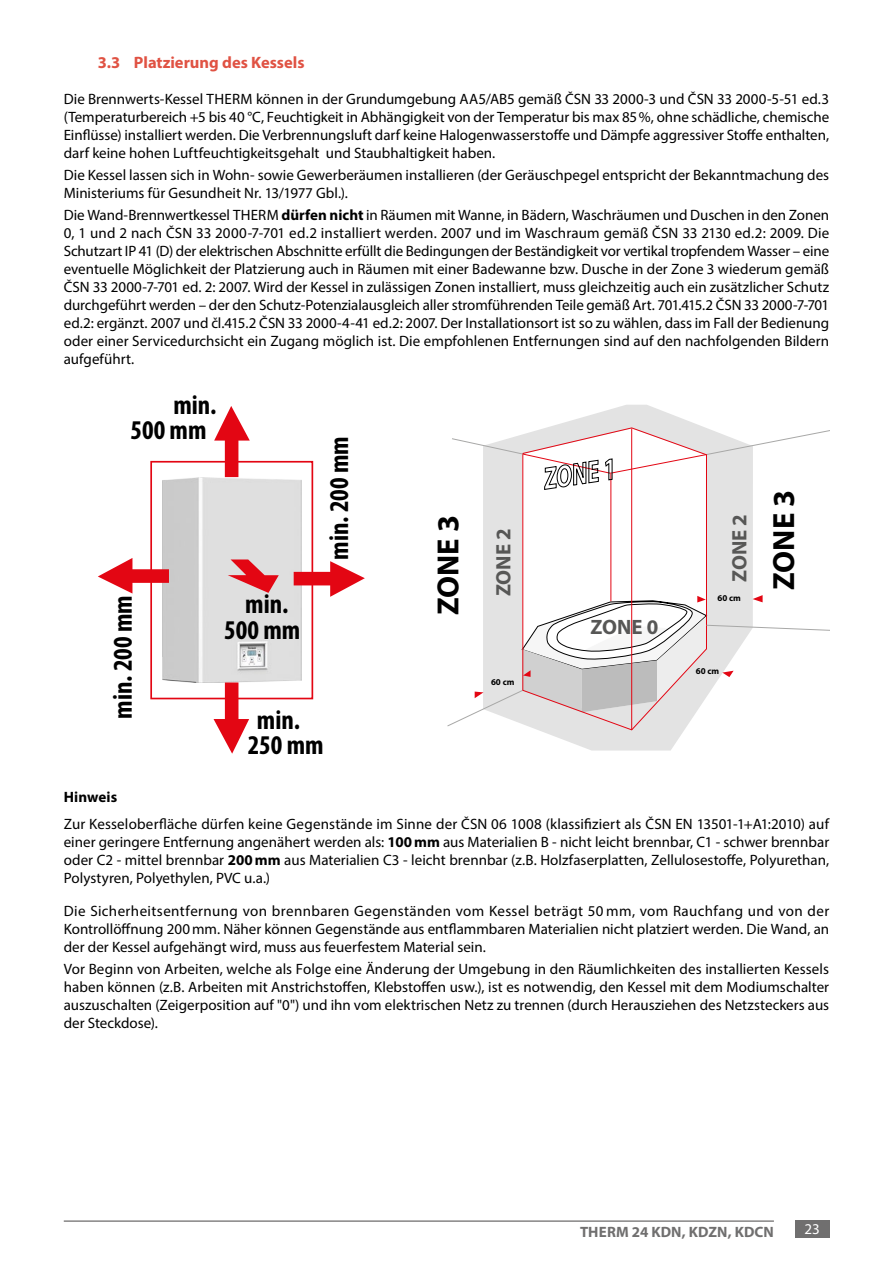
<style>
.page{position:relative;width:893px;height:1263px;background:#fff}
.page>*{position:absolute;margin:0;border:0;box-sizing:border-box;transform-origin:0 0}
.t1{font:700 30.75px "Myriad Pro";color:#000}
.t2{font:700 condensed 27.15px/25.3px "Myriad Pro";color:#000;text-align:center}
.t3{font:700 20.85px "Myriad Pro";color:#575756}
.t4{font:700 16.5px "Myriad Pro";color:#e05243}
.t5{font:15px/18px "Myriad Pro";color:#000;text-align:justify}
.t6{font:700 15px "Myriad Pro";letter-spacing:.01em;color:#706f6f}
.t7{font:700 15px "Myriad Pro";letter-spacing:.005em;color:#000}
.t8{font:15px "Myriad Pro";color:#fff}
.t9{font:700 9px "Myriad Pro";color:#000}
.s1{font-weight:700}
</style>
<div class="page">
<div style="left:795px;top:1220px;width:34px;height:17px;background:#706f6f"></div>
<hr style="left:64px;top:1220px;width:710px;height:2px;background:#706f6f">
<div style="left:150px;top:461px;width:163px;height:238px;border:2px solid #e30613"></div>
<img style="left:162px;top:478px;width:140px;height:204px">
<svg style="left:214px;top:406px;width:36px;height:71px"></svg>
<svg style="left:214px;top:682px;width:35px;height:72px"></svg>
<svg style="left:294px;top:561px;width:71px;height:36px"></svg>
<svg style="left:98px;top:558px;width:71px;height:35px"></svg>
<svg style="left:228px;top:559px;width:51px;height:34px;background:#e08388"></svg>
<svg style="left:483px;top:405px;width:270px;height:345px;fill:#e3e3e3"></svg>
<svg style="left:522px;top:490px;width:185px;height:240px"></svg>
<hr style="left:631px;top:428px;width:1px;height:302px;background:#e30613">
<hr style="left:611px;top:474px;width:1px;height:127px;background:#e30613">
<svg style="left:447px;top:595px;width:382px;height:132px"></svg>
<svg style="left:452px;top:425px;width:377px;height:65px"></svg>
<p class="t4" style="left:98px;top:51px;width:208px">3.3 Platzierung des Kessels</p>
<p class="t5" style="left:64px;top:89px;width:767px">Die Brennwerts-Kessel THERM können in der Grundumgebung AA5/AB5 gemäß ČSN 33 2000-3 und ČSN 33 2000-5-51 ed.3 (Temperaturbereich +5 bis 40 °C, Feuchtigkeit in Abhängigkeit von der Temperatur bis max 85%, ohne schädliche, chemische Einflüsse) installiert werden. Die Verbrennungsluft darf keine Halogenwasserstoffe und Dämpfe aggressiver Stoffe enthalten, darf keine hohen Luftfeuchtigkeitsgehalt und Staubhaltigkeit haben.</p>
<p class="t5" style="left:64px;top:166px;width:767px">Die Kessel lassen sich in Wohn- sowie Gewerberäumen installieren (der Geräuschpegel entspricht der Bekanntmachung des<br>Ministeriums für Gesundheit Nr. 13/1977 Gbl.).</p>
<p class="t5" style="left:64px;top:206px;width:767px">Die Wand-Brennwertkessel THERM <span class="s1">dürfen nicht</span> in Räumen mit Wanne, in Bädern, Waschräumen und Duschen in den Zonen 0, 1 und 2 nach ČSN 33 2000-7-701 ed.2 installiert werden. 2007 und im Waschraum gemäß ČSN 33 2130 ed.2: 2009. Die Schutzart IP 41 (D) der elektrischen Abschnitte erfüllt die Bedingungen der Beständigkeit vor vertikal tropfendem Wasser – eine eventuelle Möglichkeit der Platzierung auch in Räumen mit einer Badewanne bzw. Dusche in der Zone 3 wiederum gemäß ČSN 33 2000-7-701 ed. 2: 2007. Wird der Kessel in zulässigen Zonen installiert, muss gleichzeitig auch ein zusätzlicher Schutz durchgeführt werden – der den Schutz-Potenzialausgleich aller stromführenden Teile gemäß Art. 701.415.2 ČSN 33 2000-7-701 ed.2: ergänzt. 2007 und čl.415.2 ČSN 33 2000-4-41 ed.2: 2007. Der Installationsort ist so zu wählen, dass im Fall der Bedienung oder einer Servicedurchsicht ein Zugang möglich ist. Die empfohlenen Entfernungen sind auf den nachfolgenden Bildern aufgeführt.</p>
<h2 class="t2" style="left:131px;top:392px;width:88px;text-align:left;text-indent:43px">min.<br>500 mm</h2>
<h2 class="t2" style="left:326px;top:560px;width:125px;rotate:-90deg">min. 200 mm</h2>
<h2 class="t2" style="left:110px;top:719px;width:125px;rotate:-90deg">min. 200 mm</h2>
<h2 class="t2" style="left:224px;top:591px;width:78px">min.<br>500 mm</h2>
<h2 class="t2" style="left:248px;top:707px;width:78px">min.<br>250 mm</h2>
<h1 class="t1" style="left:428px;top:615px;width:101px;rotate:-90deg">ZONE 3</h1>
<h3 class="t3" style="left:490px;top:596px;width:69px;rotate:-90deg">ZONE 2</h3>
<p class="t9" style="left:491px;top:676px;width:25px">60 cm</p>
<h3 class="t3" style="left:590px;top:613px;width:69px">ZONE 0</h3>
<h3 class="t3" style="left:726px;top:582px;width:69px;rotate:-90deg">ZONE 2</h3>
<p class="t9" style="left:717px;top:592px;width:25px">60 cm</p>
<h1 class="t1" style="left:764px;top:590px;width:101px;rotate:-90deg">ZONE 3</h1>
<p class="t9" style="left:696px;top:665px;width:25px">60 cm</p>
<p class="t7" style="left:64px;top:787px;width:55px">Hinweis</p>
<p class="t5" style="left:64px;top:815px;width:767px">Zur Kesseloberfläche dürfen keine Gegenstände im Sinne der ČSN 06 1008 (klassifiziert als ČSN EN 13501-1+A1:2010) auf einer geringere Entfernung angenähert werden als: <span class="s1">100mm</span> aus Materialien B - nicht leicht brennbar, C1 - schwer brennbar oder C2 - mittel brennbar <span class="s1">200mm</span> aus Materialien C3 - leicht brennbar (z.B. Holzfaserplatten, Zellulosestoffe, Polyurethan, Polystyren, Polyethylen, PVC u.a.)</p>
<p class="t5" style="left:64px;top:901px;width:767px">Die Sicherheitsentfernung von brennbaren Gegenständen vom Kessel beträgt 50 mm, vom Rauchfang und von der Kontrollöffnung 200mm. Näher können Gegenstände aus entflammbaren Materialien nicht platziert werden. Die Wand, an der der Kessel aufgehängt wird, muss aus feuerfestem Material sein.</p>
<p class="t5" style="left:64px;top:959px;width:767px">Vor Beginn von Arbeiten, welche als Folge eine Änderung der Umgebung in den Räumlichkeiten des installierten Kessels haben können (z.B. Arbeiten mit Anstrichstoffen, Klebstoffen usw.), ist es notwendig, den Kessel mit dem Modiumschalter auszuschalten (Zeigerposition auf "0") und ihn vom elektrischen Netz zu trennen (durch Herausziehen des Netzsteckers aus der Steckdose).</p>
<p class="t6" style="left:580px;top:1222px;width:195px">THERM 24 KDN, KDZN, KDCN</p>
<p class="t8" style="left:804px;top:1220px;width:17px">23</p>
</div>
